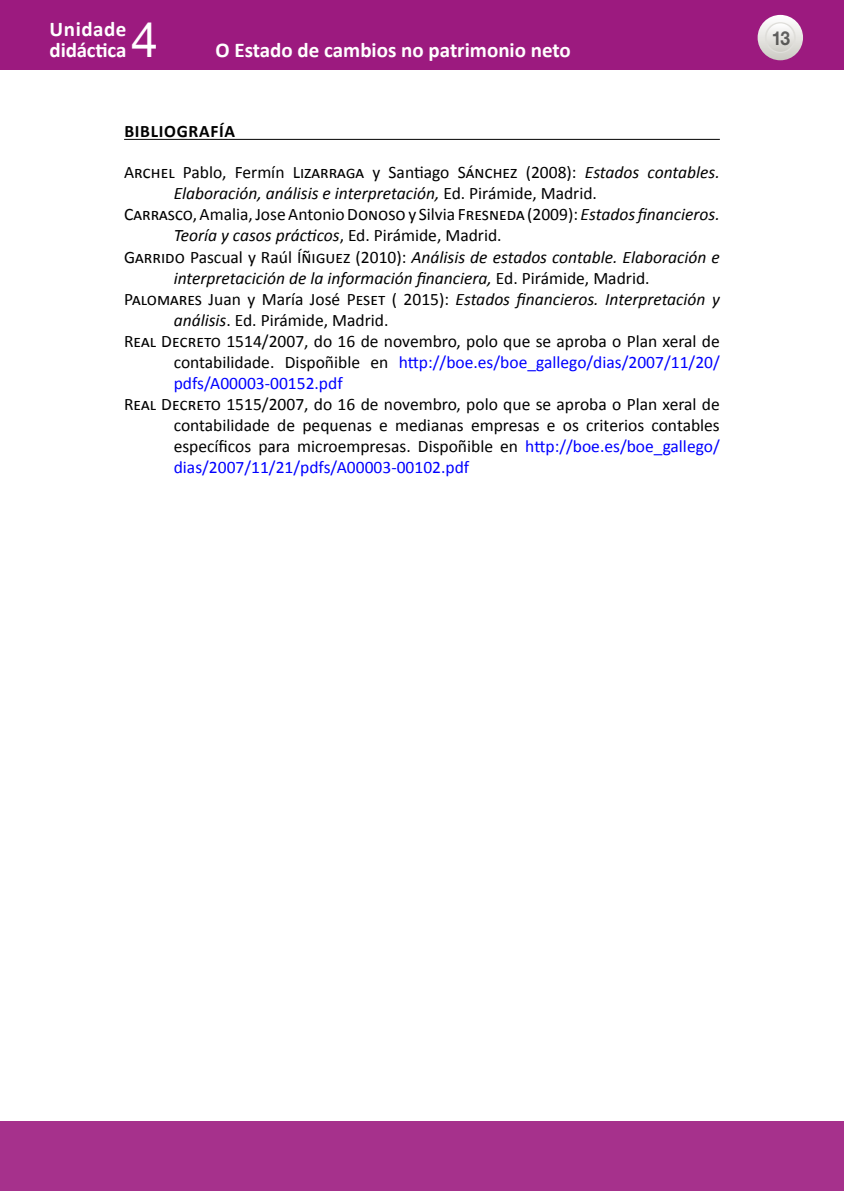
<style>
.page{position:relative;width:844px;height:1191px;background:#fff}
.page>*{position:absolute;margin:0;border:0;box-sizing:border-box;transform-origin:0 0}
.t1{font:49px "Helvetica Neue";color:#fff}
.t2{font:700 21px/21px "Calibri";color:#fff}
.t3{font:700 19.25px "Helvetica Neue";color:#000;scale:.9 1}
.BiblioGraFia{font:17.5px/21px "Calibri";color:#000}
.BiblioGraFia-2{font:italic 17.5px/21px "Calibri";color:#000}
._0º_Epigrafe{font:700 17.5px "Calibri";letter-spacing:.04em;color:#000}
.s1{font-style:italic}
.s2{font-style:normal}
.s3{color:#00f}
</style>
<div class="page">
<div style="left:0;top:0;width:843px;height:69px;background:#9c1a7f"></div>
<svg style="left:757px;top:15px;width:45px;height:45px"></svg>
<svg style="left:765px;top:23px;width:29px;height:29px"></svg>
<div style="left:764px;top:22px;width:31px;height:31px;border:1px solid #dfdeda;border-radius:50%"></div>
<div style="left:0;top:1121px;width:843px;height:70px;background:#a6318c"></div>
<hr style="left:124px;top:139px;width:595px;height:1px;background:#000">
<p class="t2" style="left:50px;top:19px;width:78px">Unidade didáctica</p>
<h1 class="t1" style="left:131px;top:5px;width:29px">4</h1>
<p class="t2" style="left:215px;top:40px;width:357px">O Estado de cambios no patrimonio neto</p>
<p class="_0º_Epigrafe" style="left:124px;top:120px;width:112px">BIBLIOGRAFÍA</p>
<p class="BiblioGraFia" style="left:174px;top:162px;width:547px;text-indent:-50px">Archel Pablo, Fermín Lizarraga y Santiago Sánchez (2008): <span class="s1">Estados contables.<br>Elaboración, análisis e interpretación,</span> Ed. Pirámide, Madrid.</p>
<p class="BiblioGraFia" style="left:174px;top:204px;width:547px;text-indent:-50px">Carrasco, Amalia, Jose Antonio Donoso y Silvia Fresneda (2009): <span class="s1">Estados financieros.<br>Teoría y casos prácticos</span>, Ed. Pirámide, Madrid.</p>
<p class="BiblioGraFia-2" style="left:174px;top:245px;width:547px;text-indent:-50px"><span class="s2">Garrido Pascual y Raúl Íñiguez (2010):</span> Análisis de estados contable. Elaboración e interpretacición de la información financiera, <span class="s2">Ed. Pirámide, Madrid.</span></p>
<p class="BiblioGraFia" style="left:174px;top:288px;width:547px;text-indent:-50px">Palomares Juan y María José Peset ( 2015): <span class="s1">Estados financieros. Interpretación y análisis</span>. Ed. Pirámide, Madrid.</p>
<p class="BiblioGraFia" style="left:174px;top:330px;width:547px;text-align:justify;text-indent:-50px">Real Decreto 1514/2007, do 16 de novembro, polo que se aproba o Plan xeral de contabilidade. Dispoñible en <span class="s3">http://boe.es/boe_gallego/dias/2007/11/20/ pdfs/A00003-00152.pdf</span></p>
<p class="BiblioGraFia" style="left:174px;top:394px;width:547px;text-align:justify;text-indent:-50px">Real Decreto 1515/2007, do 16 de novembro, polo que se aproba o Plan xeral de contabilidade de pequenas e medianas empresas e os criterios contables específicos para microempresas. Dispoñible en <span class="s3">http://boe.es/boe_gallego/ dias/2007/11/21/pdfs/A00003-00102.pdf</span></p>
<p class="t3" style="left:770px;top:26px;width:23px">13</p>
</div>
